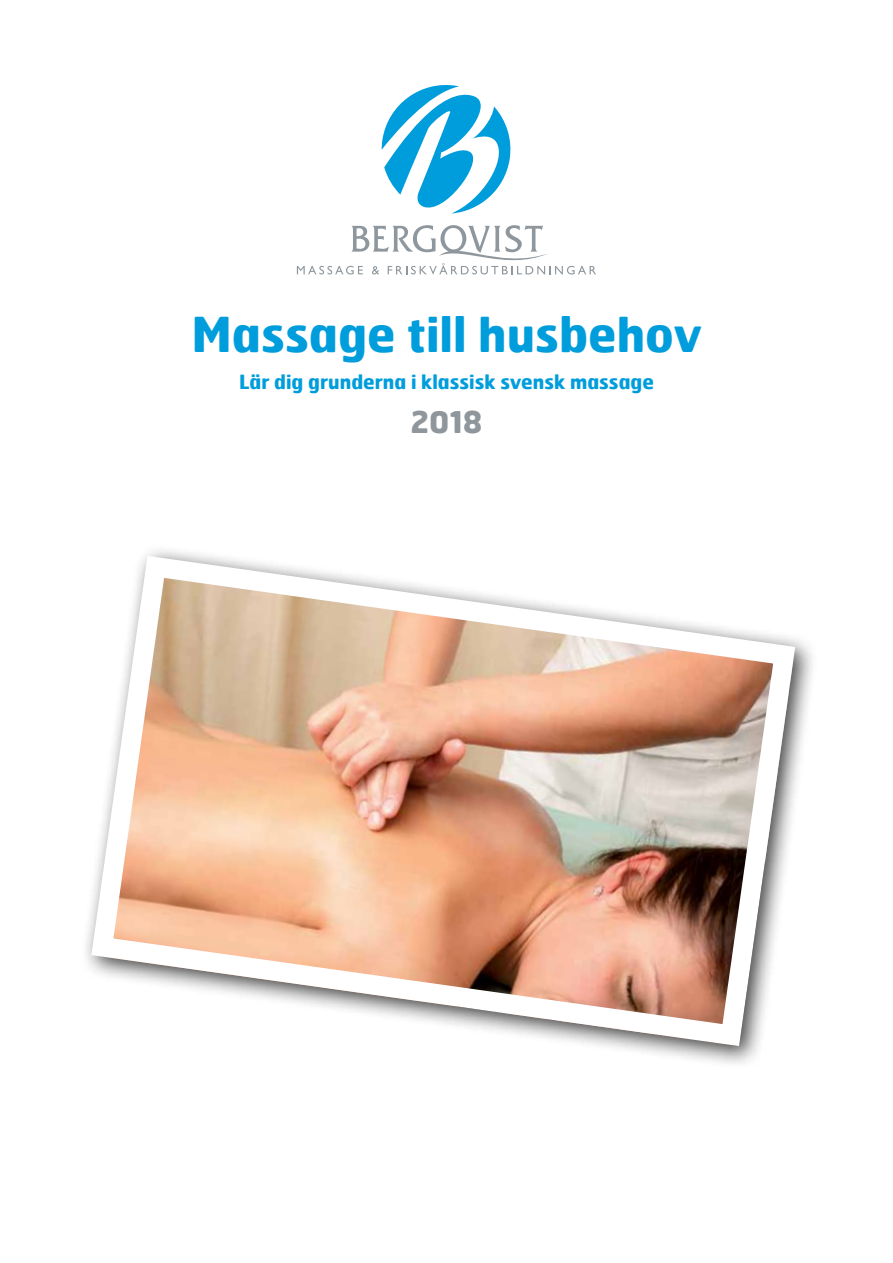
<style>
.page{position:relative;width:893px;height:1263px;background:#fff}
.page>*{position:absolute;margin:0;border:0;box-sizing:border-box;transform-origin:0 0}
.t1{font:700 48px "Hermes";color:#009ddc}
.t2{font:700 30px "Hermes";color:#8f979d}
.t3{font:700 19.5px "Hermes";color:#009ddc}
</style>
<div class="page">
<svg style="left:382px;top:85px;width:129px;height:129px"></svg>
<svg style="left:297px;top:225px;width:299px;height:49px"></svg>
<img style="left:86px;top:550px;width:720px;height:507px">
<h1 class="t1" style="left:191px;top:303px;width:512px">Massage till husbehov</h1>
<p class="t3" style="left:239px;top:369px;width:416px">Lär dig grunderna i klassisk svensk massage</p>
<h2 class="t2" style="left:410px;top:403px;width:73px">2018</h2>
</div>
